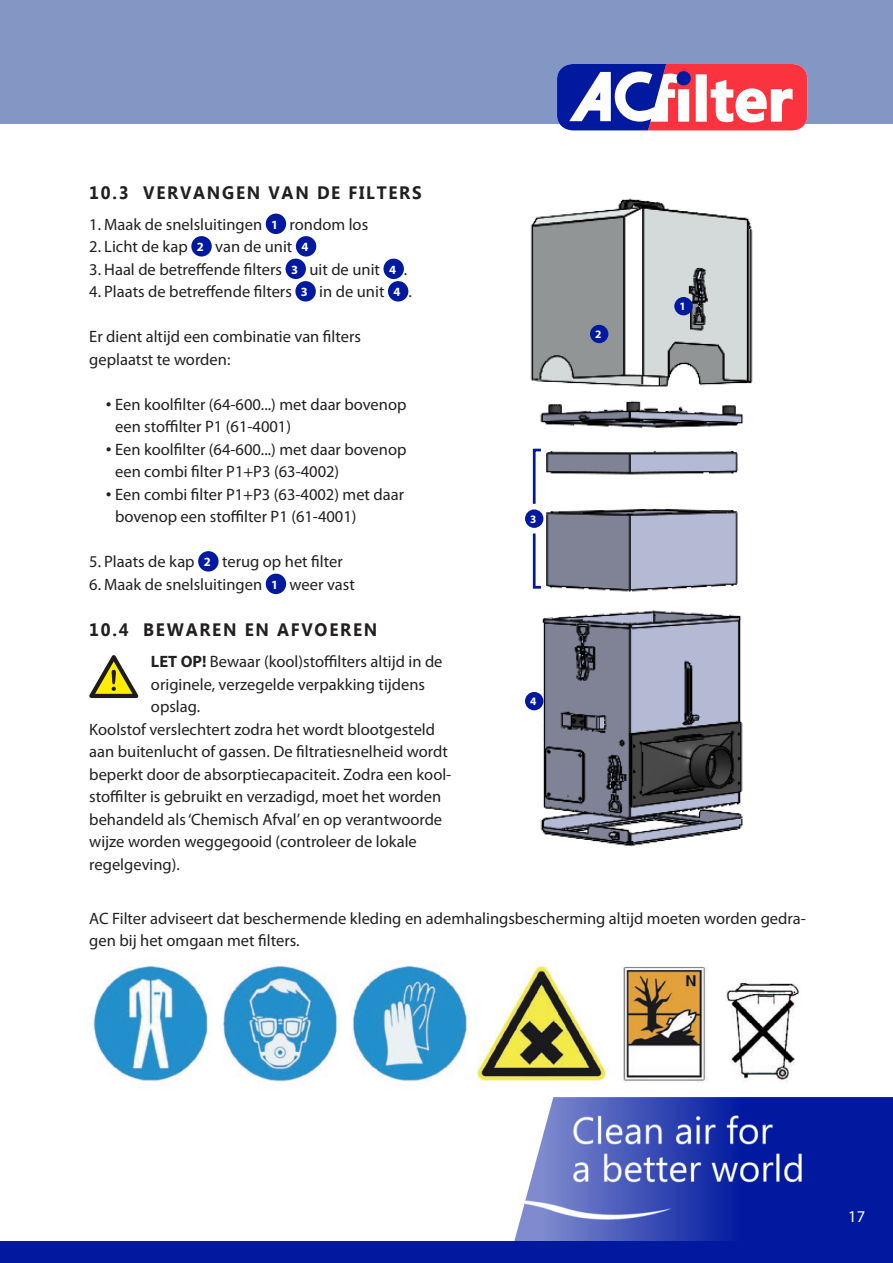
<style>
.page{position:relative;width:893px;height:1263px;background:#fff}
.page>*{position:absolute;margin:0;border:0;box-sizing:border-box;transform-origin:0 0}
.t1{font:700 18px "Microsoft Tai Le";letter-spacing:.1em;color:#231f20;scale:.95 1}
.t2{font:16.5px/22.5px "Myriad Pro";color:#231f20}
.t3{font:16.5px "Myriad Pro";color:#fff}
.t4{font:700 12.6px "Myriad Pro";color:#fff}
.t5{font:700 11.4px "Myriad Pro";color:#fff}
.s1{font-family:"Gill Sans"}
.s2{font-weight:700}
</style>
<div class="page">
<div style="left:0;top:0;width:893px;height:123px;background:#8397c5"></div>
<svg style="left:557px;top:64px;width:250px;height:66px;background:#b46f99"></svg>
<div style="left:0;top:1242px;width:893px;height:21px;background:#00199f"></div>
<img style="left:472px;top:1097px;width:421px;height:145px">
<img style="left:525px;top:451px;width:218px;height:396px">
<img style="left:530px;top:198px;width:223px;height:230px">
<div style="left:266px;top:214px;width:20px;height:20px;background:#00199f;border-radius:50%"></div>
<div style="left:191px;top:236px;width:21px;height:21px;background:#00199f;border-radius:50%"></div>
<div style="left:296px;top:236px;width:20px;height:21px;background:#00199f;border-radius:50%"></div>
<div style="left:286px;top:259px;width:20px;height:20px;background:#00199f;border-radius:50%"></div>
<div style="left:383px;top:259px;width:21px;height:20px;background:#00199f;border-radius:50%"></div>
<div style="left:295px;top:281px;width:21px;height:21px;background:#00199f;border-radius:50%"></div>
<div style="left:388px;top:281px;width:20px;height:21px;background:#00199f;border-radius:50%"></div>
<div style="left:198px;top:551px;width:21px;height:21px;background:#00199f;border-radius:50%"></div>
<div style="left:266px;top:574px;width:20px;height:20px;background:#00199f;border-radius:50%"></div>
<div style="left:674px;top:297px;width:19px;height:18px;background:#00199f;border-radius:50%"></div>
<div style="left:590px;top:325px;width:18px;height:18px;background:#00199f;border-radius:50%"></div>
<div style="left:525px;top:509px;width:18px;height:19px;background:#00199f;border-radius:50%"></div>
<div style="left:525px;top:692px;width:18px;height:18px;background:#00199f;border-radius:50%"></div>
<svg style="left:531px;top:531px;width:13px;height:59px"></svg>
<svg style="left:531px;top:448px;width:13px;height:58px"></svg>
<img style="left:93px;top:965px;width:707px;height:117px">
<svg style="left:89px;top:655px;width:49px;height:43px"></svg>
<p class="t1" style="left:89px;top:182px;width:351px">10.3 VERVANGEN VAN DE FILTERS</p>
<p class="t2" style="left:89px;top:212px;width:174px">1. Maak de snelsluitingen</p>
<p class="t4" style="left:271px;top:216px;width:8px">1</p>
<p class="t2" style="left:290px;top:212px;width:80px">rondom los</p>
<p class="t2" style="left:89px;top:235px;width:100px">2. Licht de kap</p>
<p class="t4" style="left:197px;top:239px;width:8px">2</p>
<p class="t2" style="left:215px;top:235px;width:79px">van de unit</p>
<p class="t4" style="left:301px;top:239px;width:8px">4</p>
<p class="t2" style="left:89px;top:257px;width:194px">3. Haal de betreffende filters</p>
<p class="t4" style="left:291px;top:261px;width:8px">3</p>
<p class="t2" style="left:309px;top:257px;width:72px">uit de unit</p>
<p class="t4" style="left:389px;top:261px;width:8px">4</p>
<p class="t2" style="left:404px;top:257px;width:5px">.</p>
<p class="t2" style="left:89px;top:280px;width:204px">4. Plaats de betreffende filters</p>
<p class="t4" style="left:301px;top:284px;width:8px">3</p>
<p class="t2" style="left:319px;top:280px;width:67px">in de unit</p>
<p class="t4" style="left:393px;top:284px;width:8px">4</p>
<p class="t2" style="left:408px;top:280px;width:5px">.</p>
<p class="t2" style="left:89px;top:325px;width:273px">Er dient altijd een combinatie van filters geplaatst te worden:</p>
<p class="t2" style="left:115px;top:392px;width:293px;text-indent:-9px"><span class="s1">•</span> Een koolfilter (64-600...) met daar bovenop een stoffilter P1 (61-4001)</p>
<p class="t2" style="left:115px;top:437px;width:293px;text-indent:-9px"><span class="s1">•</span> Een koolfilter (64-600...) met daar bovenop een combi filter P1+P3 (63-4002)</p>
<p class="t2" style="left:115px;top:482px;width:291px;text-indent:-9px"><span class="s1">•</span> Een combi filter P1+P3 (63-4002) met daar bovenop een stoffilter P1 (61-4001)</p>
<p class="t2" style="left:89px;top:550px;width:107px">5. Plaats de kap</p>
<p class="t4" style="left:204px;top:554px;width:8px">2</p>
<p class="t2" style="left:222px;top:550px;width:122px">terug op het filter</p>
<p class="t2" style="left:89px;top:572px;width:174px">6. Maak de snelsluitingen</p>
<p class="t4" style="left:271px;top:576px;width:8px">1</p>
<p class="t2" style="left:290px;top:572px;width:67px">weer vast</p>
<p class="t1" style="left:89px;top:619px;width:305px">10.4 BEWAREN EN AFVOEREN</p>
<p class="t2" style="left:151px;top:650px;width:293px"><span class="s2">LET OP!</span> Bewaar (kool)stoffilters altijd in de</p>
<p class="t2" style="left:151px;top:672px;width:276px">originele, verzegelde verpakking tijdens</p>
<p class="t2" style="left:151px;top:695px;width:51px">opslag.</p>
<p class="t2" style="left:89px;top:717px;width:347px">Koolstof verslechtert zodra het wordt blootgesteld</p>
<p class="t2" style="left:89px;top:740px;width:360px">aan buitenlucht of gassen. De filtratiesnelheid wordt</p>
<p class="t2" style="left:89px;top:762px;width:364px">beperkt door de absorptiecapaciteit. Zodra een kool-</p>
<p class="t2" style="left:89px;top:785px;width:354px">stoffilter is gebruikt en verzadigd, moet het worden</p>
<p class="t2" style="left:89px;top:807px;width:354px">behandeld als ‘Chemisch Afval’ en op verantwoorde</p>
<p class="t2" style="left:89px;top:830px;width:329px">wijze worden weggegooid (controleer de lokale</p>
<p class="t2" style="left:89px;top:852px;width:92px">regelgeving).</p>
<p class="t2" style="left:89px;top:907px;width:718px">AC Filter adviseert dat beschermende kleding en ademhalingsbescherming altijd moeten worden gedra&shy;gen bij het omgaan met filters.</p>
<p class="t5" style="left:679px;top:299px;width:8px">1</p>
<p class="t5" style="left:595px;top:327px;width:8px">2</p>
<p class="t5" style="left:530px;top:512px;width:8px">3</p>
<p class="t5" style="left:530px;top:694px;width:8px">4</p>
<p class="t3" style="left:848px;top:1206px;width:18px">17</p>
</div>
